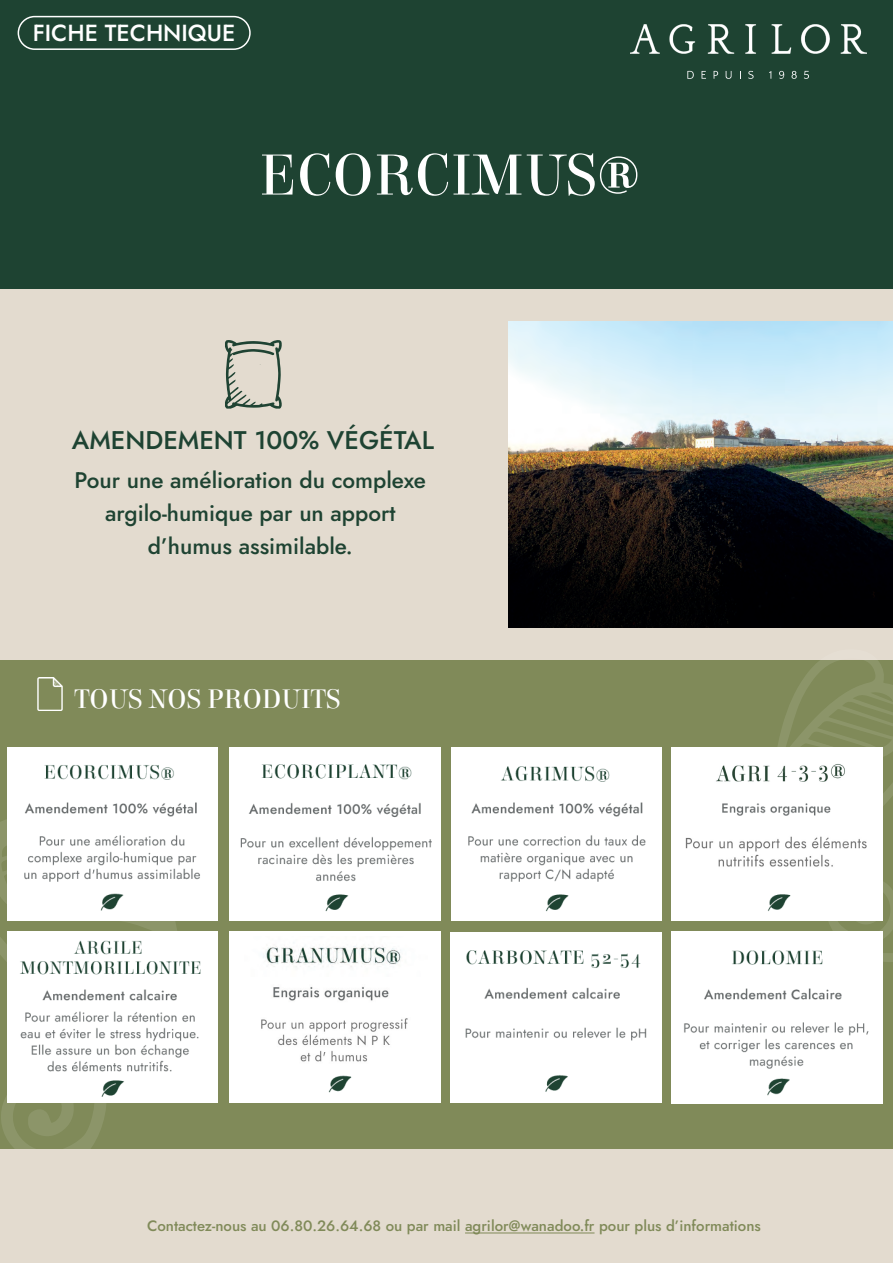
<style>
.page{position:relative;width:893px;height:1263px;background:#fff}
.page>*{position:absolute;margin:0;border:0;box-sizing:border-box;transform-origin:0 0}
.t1{font:61.5px "Elsie";color:#fff}
.t2{font:28.5px "Elsie";color:#fff}
.t3{font:500 25.5px "Jost";color:#1e4332}
.t4{font:500 23.25px "Jost";color:#fff}
.t5{font:500 22.5px/33px "Jost";color:#1e4332;text-align:center}
.t6{font:500 15px "Jost";color:#808a59}
</style>
<div class="page">
<div style="left:0;top:18px;width:893px;height:1245px;background:#e3dbcf"></div>
<div style="left:0;top:660px;width:893px;height:490px;background:#808a59"></div>
<svg style="left:0;top:771px;width:177px;height:379px"></svg>
<img style="left:230px;top:748px;width:210px;height:172px">
<img style="left:451px;top:748px;width:211px;height:172px">
<div style="left:671px;top:748px;width:102px;height:172px;background:#fff"></div>
<img style="left:451px;top:932px;width:210px;height:171px">
<img style="left:8px;top:748px;width:209px;height:172px">
<img style="left:8px;top:932px;width:209px;height:170px">
<div style="left:676px;top:829px;width:202px;height:56px;background:#fff"></div>
<div style="left:671px;top:932px;width:212px;height:171px;background:#fff"></div>
<img style="left:683px;top:942px;width:193px;height:136px">
<img style="left:714px;top:758px;width:59px;height:30px">
<img style="left:685px;top:837px;width:88px;height:30px">
<div style="left:229px;top:932px;width:211px;height:170px;background:#fff"></div>
<div style="left:242px;top:939px;width:188px;height:123px;background:#fff"></div>
<img style="left:264px;top:980px;width:138px;height:27px">
<img style="left:245px;top:936px;width:182px;height:41px">
<img style="left:244px;top:1008px;width:182px;height:61px">
<div style="left:0;top:0;width:893px;height:288px;background:#1e4332"></div>
<svg style="left:773px;top:660px;width:120px;height:302px"></svg>
<svg style="left:687px;top:71px;width:7px;height:8px"></svg>
<svg style="left:701px;top:71px;width:5px;height:8px"></svg>
<svg style="left:714px;top:71px;width:4px;height:8px"></svg>
<svg style="left:726px;top:71px;width:5px;height:8px"></svg>
<svg style="left:748px;top:71px;width:6px;height:8px"></svg>
<svg style="left:779px;top:71px;width:5px;height:8px"></svg>
<svg style="left:791px;top:71px;width:6px;height:8px"></svg>
<svg style="left:804px;top:71px;width:5px;height:8px"></svg>
<img style="left:630px;top:24px;width:236px;height:29px">
<img style="left:37px;top:678px;width:26px;height:32px">
<div style="left:18px;top:16px;width:233px;height:34px;border:2px solid #fff;border-radius:16px"></div>
<svg style="left:225px;top:340px;width:57px;height:69px"></svg>
<hr style="left:465px;top:1232px;width:129px;height:1px;background:#808a59">
<div style="left:235px;top:363px;width:35px;height:31px;background:#e3dbcf;border-radius:50%"></div>
<img style="left:509px;top:322px;width:384px;height:306px">
<h3 class="t4" style="left:33px;top:17px;width:204px">FICHE TECHNIQUE</h3>
<h1 class="t1" style="left:259px;top:141px;width:383px">ECORCIMUS®</h1>
<h3 class="t3" style="left:72px;top:423px;width:364px">AMENDEMENT 100% VÉGÉTAL</h3>
<h3 class="t5" style="left:75px;top:464px;width:353px">Pour une amélioration du complexe argilo-humique par un apport d’humus assimilable.</h3>
<h2 class="t2" style="left:74px;top:683px;width:268px">TOUS NOS PRODUITS</h2>
<p class="t6" style="left:147px;top:1216px;width:615px">Contactez-nous au 06.80.26.64.68 ou par mail agrilor@wanadoo.fr pour plus d’informations</p>
</div>
